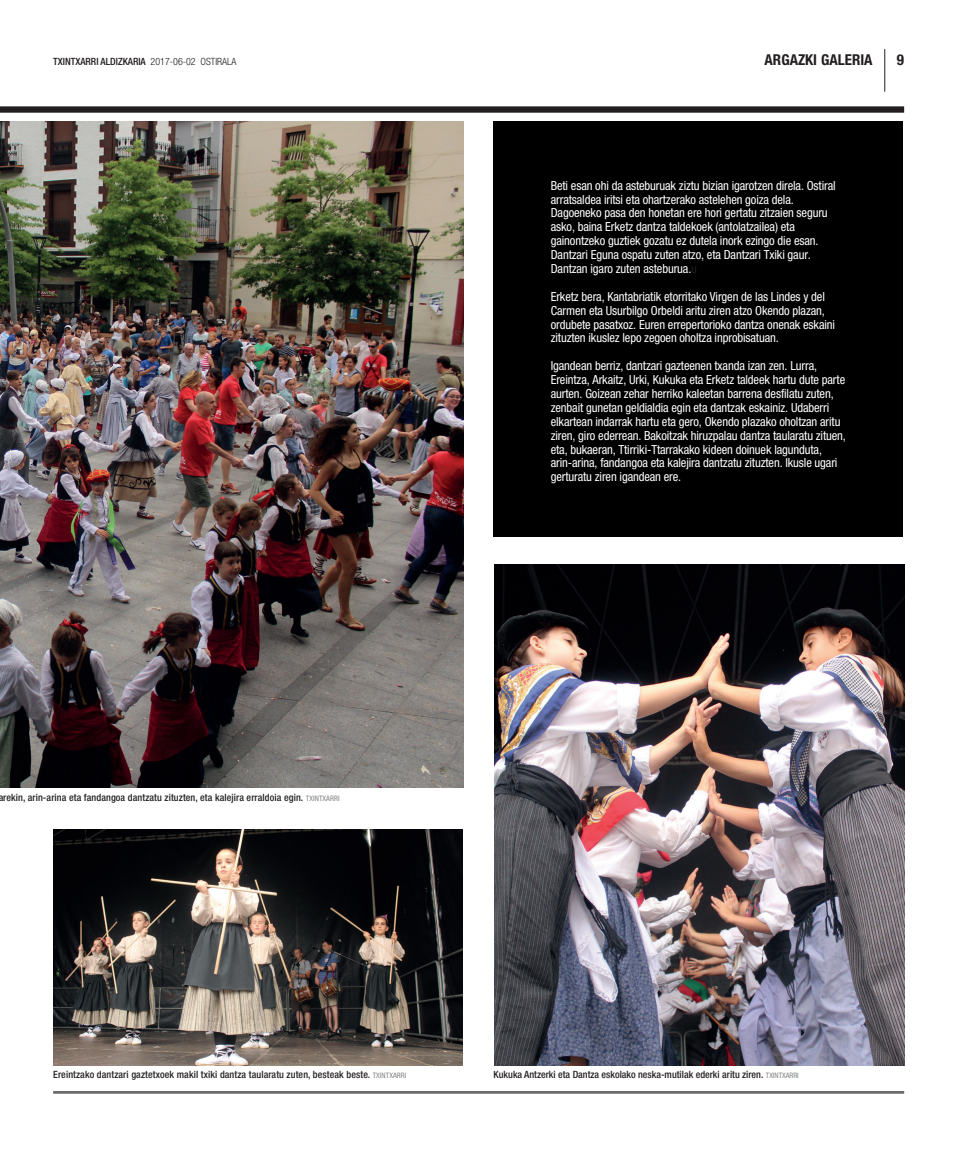
<style>
.page{position:relative;width:968px;height:1156px;background:#fff}
.page>*{position:absolute;margin:0;border:0;box-sizing:border-box;transform-origin:0 0}
.t1{font:700 condensed 15px "Helvetica Neue";color:#231f20}
.t2{font:condensed 12.5px/13.9px "Helvetica Neue";letter-spacing:-.01em;color:#fff}
.t3{font:500 condensed 10px "Helvetica Neue";letter-spacing:.01em;color:#231f20}
.s1{font-weight:300}
.s2{font-weight:400;font-size:7.5px;color:#808285}
.s3{color:#231f20}
</style>
<div class="page">
<hr style="left:53px;top:1091px;width:851px;height:1px;background:#231f20">
<hr style="left:884px;top:49px;width:1px;height:43px;background:#231f20">
<hr style="left:53px;top:1092px;width:851px;height:1px;background:#231f20">
<img style="left:494px;top:564px;width:410px;height:501px">
<img style="left:53px;top:829px;width:409px;height:236px">
<div style="left:0;top:106px;width:904px;height:7px;background:#231f20"></div>
<img style="left:0;top:121px;width:463px;height:666px">
<div style="left:493px;top:121px;width:409px;height:400px;background:#000"></div>
<div style="left:493px;top:507px;width:409px;height:29px;background:#000"></div>
<p class="t3" style="left:53px;top:55px;width:185px">TXINTXARRI ALDIZKARIA <span class="s1">2017-06-02 OSTIRALA</span></p>
<p class="t1" style="left:764px;top:51px;width:109px">ARGAZKI GALERIA</p>
<p class="t1" style="left:896px;top:51px;width:9px">9</p>
<p class="t3" style="left:-1px;top:791px;width:342px">arekin, arin-arina eta fandangoa dantzatu zituzten, eta kalejira erraldoia egin. <span class="s2">TXINTXARRI</span></p>
<p class="t2" style="left:550px;top:178px;width:286px">Beti esan ohi da asteburuak ziztu bizian igarotzen direla. Ostiral arratsaldea iritsi eta ohartzerako astelehen goiza dela.<br>Dagoeneko pasa den honetan ere hori gertatu zitzaien seguru asko, baina Erketz dantza taldekoek (antolatzailea) eta gainontzeko guztiek gozatu ez dutela inork ezingo die esan.<br>Dantzari Eguna ospatu zuten atzo, eta Dantzari Txiki gaur.<br>Dantzan igaro zuten asteburua.<span class="s3">u</span></p>
<p class="t2" style="left:550px;top:289px;width:286px">Erketz bera, Kantabriatik etorritako Virgen de las Lindes y del Carmen eta Usurbilgo Orbeldi aritu ziren atzo Okendo plazan, ordubete pasatxoz. Euren errepertorioko dantza onenak eskaini zituzten ikuslez lepo zegoen oholtza inprobisatuan.</p>
<p class="t2" style="left:550px;top:358px;width:296px">Igandean berriz, dantzari gazteenen txanda izan zen. Lurra, Ereintza, Arkaitz, Urki, Kukuka eta Erketz taldeek hartu dute parte aurten. Goizean zehar herriko kaleetan barrena desfilatu zuten, zenbait gunetan geldialdia egin eta dantzak eskainiz. Udaberri elkartean indarrak hartu eta gero, Okendo plazako oholtzan aritu ziren, giro ederrean. Bakoitzak hiruzpalau dantza taularatu zituen, eta, bukaeran, Ttirriki-Ttarrakako kideen doinuek lagunduta, arin-arina, fandangoa eta kalejira dantzatu zituzten. Ikusle ugari gerturatu ziren igandean ere.</p>
<p class="t3" style="left:53px;top:1068px;width:354px">Ereintzako dantzari gaztetxoek makil txiki dantza taularatu zuten, besteak beste. <span class="s2">TXINTXARRI</span></p>
<p class="t3" style="left:493px;top:1068px;width:307px">Kukuka Antzerki eta Dantza eskolako neska-mutilak ederki aritu ziren. <span class="s2">TXINTXARRI</span></p>
</div>
